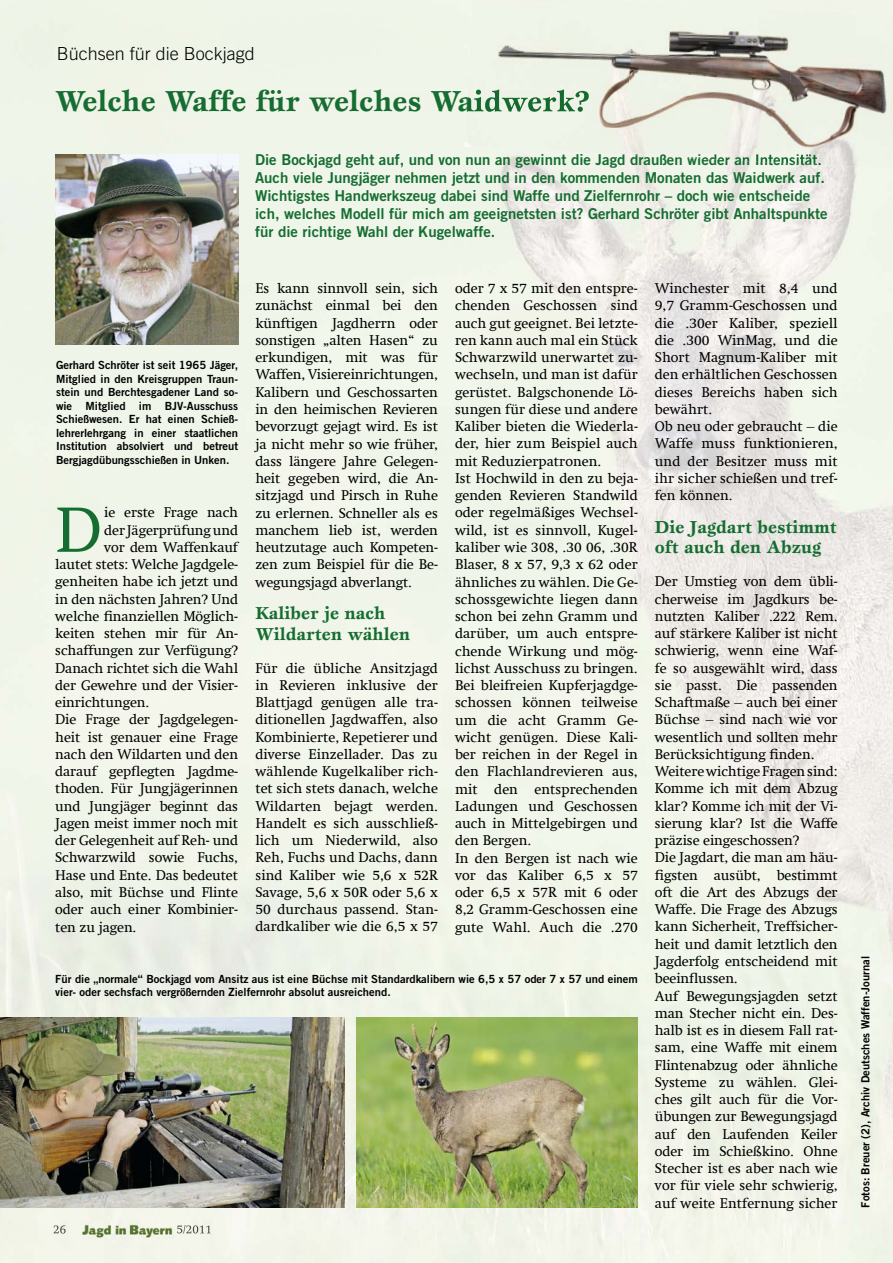
<style>
.page{position:relative;width:893px;height:1263px;background:#fff}
.page>*{position:absolute;margin:0;border:0;box-sizing:border-box;transform-origin:0 0}
.t1{font:64.95px "Swift Com";color:#156d31}
.t2{font:700 30px "Esprit Std";color:#156d31}
.t3{font:700 18px/20.2px "Esprit Std";color:#156d31}
.t4{font:300 18px "Trade Gothic LT Std";color:#000}
.t5{font:15px/18px "Trade Gothic LT Std Bd 2";color:#156d31}
.t6{font:14.25px/17.2px "Swift Com";letter-spacing:-.01em;color:#000}
.t7{font:11.25px/13.5px "Trade Gothic LT Std Bd 2";color:#000;text-align:justify}
</style>
<div class="page">
<div style="left:0;top:0;width:472px;height:841px;background:#eff5e9"></div>
<img style="left:472px;top:168px;width:158px;height:1095px">
<img style="left:630px;top:168px;width:263px;height:1095px">
<img style="left:0;top:841px;width:473px;height:422px">
<svg style="left:53px;top:1225px;width:13px;height:8px"></svg>
<img style="left:177px;top:1225px;width:34px;height:8px">
<img style="left:82px;top:1216px;width:92px;height:26px">
<div style="left:56px;top:89px;width:409px;height:23px;background:#f0f4e7"></div>
<img style="left:256px;top:154px;width:530px;height:14px">
<img style="left:55px;top:155px;width:183px;height:190px">
<img style="left:0;top:1017px;width:345px;height:190px">
<img style="left:356px;top:1017px;width:282px;height:191px">
<img style="left:465px;top:0;width:169px;height:154px">
<img style="left:625px;top:1px;width:169px;height:153px">
<img style="left:786px;top:9px;width:107px;height:160px">
<img style="left:466px;top:89px;width:123px;height:23px">
<img style="left:612px;top:154px;width:210px;height:11px">
<p class="t4" style="left:57px;top:43px;width:200px">Büchsen für die Bockjagd</p>
<h2 class="t2" style="left:55px;top:82px;width:536px">Welche Waffe für welches Waidwerk?</h2>
<p class="t5" style="left:255px;top:151px;width:574px">Die Bockjagd geht auf, und von nun an gewinnt die Jagd draußen wieder an Intensität.<br>Auch viele Jungjäger nehmen jetzt und in den kommenden Monaten das Waidwerk auf.<br>Wichtigstes Handwerkszeug dabei sind Waffe und Zielfernrohr – doch wie entscheide ich, welches Modell für mich am geeignetsten ist? Gerhard Schröter gibt Anhaltspunkte für die richtige Wahl der Kugelwaffe.</p>
<p class="t7" style="left:56px;top:358px;width:184px">Gerhard Schröter ist seit 1965 Jäger, Mitglied in den Kreisgruppen Traun&shy;stein und Berchtesgadener Land so&shy;wie Mitglied im BJV-Ausschuss Schießwesen. Er hat einen Schieß&shy;lehrerlehrgang in einer staatlichen Institution absolviert und betreut Bergjagdübungsschießen in Unken.</p>
<h1 class="t1" style="left:55px;top:492px;width:48px">D</h1>
<p class="t6" style="left:104px;top:504px;width:135px">ie erste Frage nach</p>
<p class="t6" style="left:104px;top:521px;width:135px">der Jägerprüfung und</p>
<p class="t6" style="left:104px;top:538px;width:135px">vor dem Waffenkauf</p>
<p class="t6" style="left:55px;top:556px;width:184px">lautet stets: Welche Jagdgele-</p>
<p class="t6" style="left:55px;top:573px;width:184px">genheiten habe ich jetzt und</p>
<p class="t6" style="left:55px;top:590px;width:184px">in den nächsten Jahren? Und</p>
<p class="t6" style="left:55px;top:607px;width:184px">welche finanziellen Möglich-</p>
<p class="t6" style="left:55px;top:625px;width:184px">keiten stehen mir für An-</p>
<p class="t6" style="left:55px;top:642px;width:184px">schaffungen zur Verfügung?</p>
<p class="t6" style="left:55px;top:659px;width:184px">Danach richtet sich die Wahl</p>
<p class="t6" style="left:55px;top:676px;width:184px">der Gewehre und der Visier-</p>
<p class="t6" style="left:55px;top:694px;width:96px">einrichtungen.</p>
<p class="t6" style="left:55px;top:711px;width:184px">Die Frage der Jagdgelegen-</p>
<p class="t6" style="left:55px;top:728px;width:184px">heit ist genauer eine Frage</p>
<p class="t6" style="left:55px;top:745px;width:184px">nach den Wildarten und den</p>
<p class="t6" style="left:55px;top:763px;width:184px">darauf gepflegten Jagdme-</p>
<p class="t6" style="left:55px;top:780px;width:184px">thoden. Für Jungjägerinnen</p>
<p class="t6" style="left:55px;top:797px;width:184px">und Jungjäger beginnt das</p>
<p class="t6" style="left:55px;top:814px;width:184px">Jagen meist immer noch mit</p>
<p class="t6" style="left:55px;top:832px;width:184px">der Gelegenheit auf Reh- und</p>
<p class="t6" style="left:55px;top:849px;width:184px">Schwarzwild sowie Fuchs,</p>
<p class="t6" style="left:55px;top:866px;width:184px">Hase und Ente. Das bedeutet</p>
<p class="t6" style="left:55px;top:883px;width:184px">also, mit Büchse und Flinte</p>
<p class="t6" style="left:55px;top:901px;width:184px">oder auch einer Kombinier-</p>
<p class="t6" style="left:55px;top:918px;width:83px">ten zu jagen.</p>
<p class="t6" style="left:255px;top:280px;width:184px;text-align:justify">Es kann sinnvoll sein, sich zunächst einmal bei den künftigen Jagdherrn oder sonstigen „alten Hasen“ zu erkundigen, mit was für Waffen, Visiereinrichtungen, Kalibern und Geschossarten in den heimischen Revieren bevorzugt gejagt wird. Es ist ja nicht mehr so wie früher, dass längere Jahre Gelegen&shy;heit gegeben wird, die An&shy;sitzjagd und Pirsch in Ruhe zu erlernen. Schneller als es manchem lieb ist, werden heutzutage auch Kompeten&shy;zen zum Beispiel für die Be&shy;wegungsjagd abverlangt.</p>
<p class="t3" style="left:255px;top:603px;width:156px">Kaliber je nach<br>Wildarten wählen</p>
<p class="t6" style="left:255px;top:659px;width:184px;text-align:justify">Für die übliche Ansitzjagd in Revieren inklusive der Blattjagd genügen alle tra&shy;ditionellen Jagdwaffen, also Kombinierte, Repetierer und diverse Einzellader. Das zu wählende Kugelkaliber rich&shy;tet sich stets danach, welche Wildarten bejagt werden.<br>Handelt es sich ausschließ&shy;lich um Niederwild, also Reh, Fuchs und Dachs, dann sind Kaliber wie 5,6 x 52R Savage, 5,6 x 50R oder 5,6 x 50 durchaus passend. Stan&shy;dardkaliber wie die 6,5 x 57</p>
<p class="t6" style="left:455px;top:280px;width:184px">oder 7 x 57 mit den entspre&shy;chenden Geschossen sind auch gut geeignet. Bei letzte&shy;ren kann auch mal ein Stück<br>Schwarzwild unerwartet zu&shy;wechseln, und man ist dafür gerüstet. Balgschonende Lö&shy;sungen für diese und andere<br>Kaliber bieten die Wiederla&shy;der, hier zum Beispiel auch mit Reduzierpatronen.<br>Ist Hochwild in den zu beja&shy;genden Revieren Standwild oder regelmäßiges Wechsel&shy;wild, ist es sinnvoll, Kugel&shy;kaliber wie 308, .30 06, .30R<br>Blaser, 8 x 57, 9,3 x 62 oder ähnliches zu wählen. Die Ge&shy;schossgewichte liegen dann schon bei zehn Gramm und darüber, um auch entspre&shy;chende Wirkung und mög&shy;lichst Ausschuss zu bringen.<br>Bei bleifreien Kupferjagdge&shy;schossen können teilweise um die acht Gramm Ge&shy;wicht genügen. Diese Kali&shy;ber reichen in der Regel in den Flachlandrevieren aus, mit den entsprechenden<br>Ladungen und Geschossen auch in Mittelgebirgen und den Bergen.<br>In den Bergen ist nach wie vor das Kaliber 6,5 x 57 oder 6,5 x 57R mit 6 oder<br>8,2 Gramm-Geschossen eine gute Wahl. Auch die .270</p>
<p class="t7" style="left:55px;top:972px;width:584px">Für die „normale“ Bockjagd vom Ansitz aus ist eine Büchse mit Standardkalibern wie 6,5 x 57 oder 7 x 57 und einem vier- oder sechsfach vergrößernden Zielfernrohr absolut ausreichend.</p>
<p class="t6" style="left:655px;top:280px;width:184px">Winchester mit 8,4 und<br>9,7 Gramm-Geschossen und die .30er Kaliber, speziell die .300 WinMag, und die<br>Short Magnum-Kaliber mit den erhältlichen Geschossen dieses Bereichs haben sich bewährt.<br>Ob neu oder gebraucht – die<br>Waffe muss funktionieren, und der Besitzer muss mit ihr sicher schießen und tref&shy;fen können.</p>
<p class="t3" style="left:655px;top:516px;width:183px">Die Jagdart bestimmt oft auch den Abzug</p>
<p class="t6" style="left:655px;top:573px;width:184px">Der Umstieg von dem übli&shy;cherweise im Jagdkurs be&shy;nutzten Kaliber .222 Rem. auf stärkere Kaliber ist nicht schwierig, wenn eine Waf&shy;fe so ausgewählt wird, dass sie passt. Die passenden<br>Schaftmaße – auch bei einer<br>Büchse – sind nach wie vor wesentlich und sollten mehr<br>Berücksichtigung finden.<br>Weitere wichtige Fragen sind:<br>Komme ich mit dem Abzug klar? Komme ich mit der Vi&shy;sierung klar? Ist die Waffe präzise eingeschossen?<br>Die Jagdart, die man am häu&shy;figsten ausübt, bestimmt oft die Art des Abzugs der<br>Waffe. Die Frage des Abzugs kann Sicherheit, Treffsicher&shy;heit und damit letztlich den<br>Jagderfolg entscheidend mit beeinflussen.<br>Auf Bewegungsjagden setzt man Stecher nicht ein. Des&shy;halb ist es in diesem Fall rat&shy;sam, eine Waffe mit einem<br>Flintenabzug oder ähnliche<br>Systeme zu wählen. Glei&shy;ches gilt auch für die Vor&shy;übungen zur Bewegungsjagd auf den Laufenden Keiler oder im Schießkino. Ohne<br>Stecher ist es aber nach wie vor für viele sehr schwierig, auf weite Entfernung sicher</p>
<p class="t7" style="left:858px;top:1208px;width:253px;rotate:-90deg">Fotos: Breuer (2), Archiv Deutsches Waffen-Journal</p>
</div>
